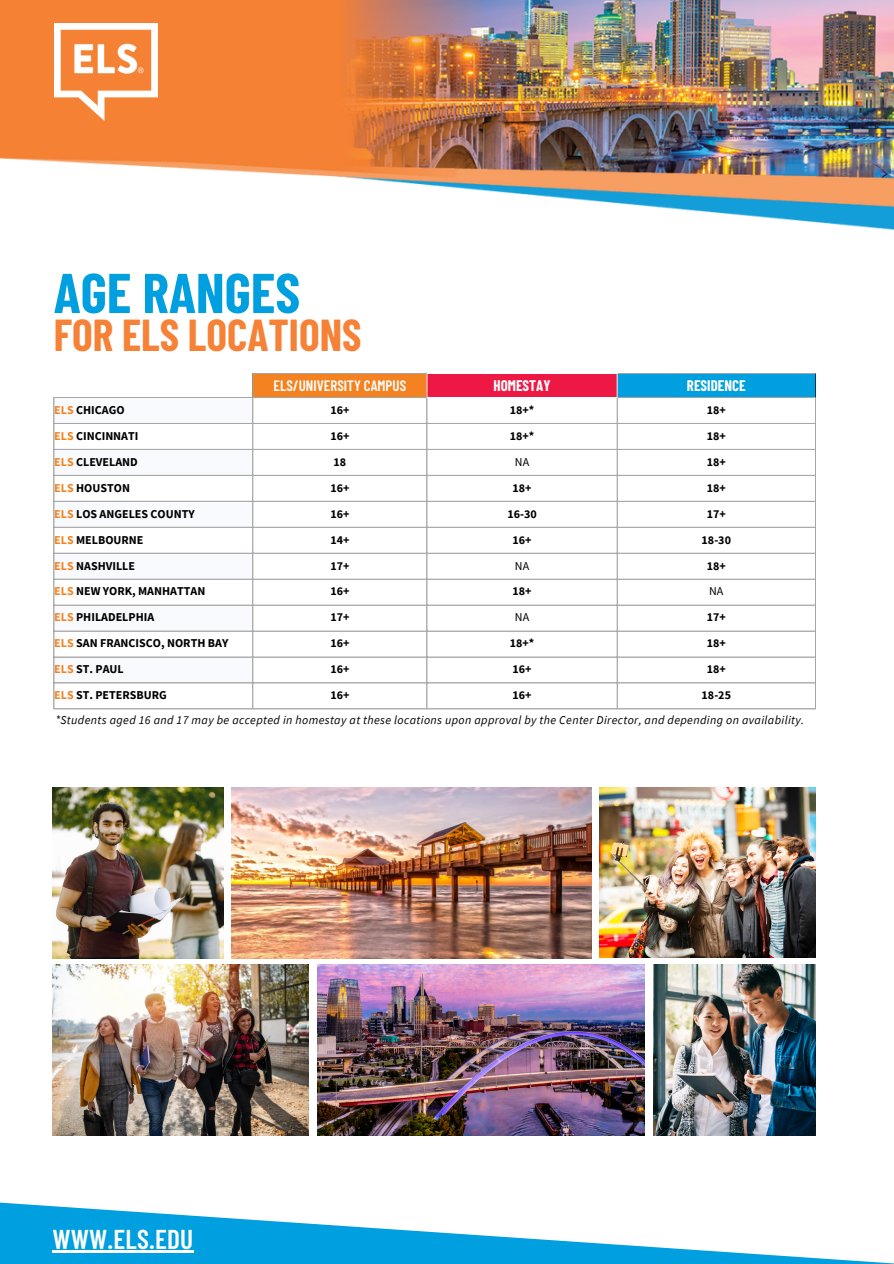
<style>
.page{position:relative;width:894px;height:1264px;background:#fff}
.page>*{position:absolute;margin:0;border:0;box-sizing:border-box;transform-origin:0 0}
.t1{font:700 55.95px "Barlow Condensed";color:#009fdf}
.t2{font:700 43.65px "Barlow Condensed";color:#f58236}
.t3{font:600 27.3px "Barlow Condensed";letter-spacing:.01em;color:#fff}
.t4{font:600 15px "Barlow Condensed";color:#fff}
.t5{font:700 15px "Barlow Condensed";color:#fff}
.t6{font:700 12px "Source Sans Pro";color:#000}
.t7{font:italic 12px "Source Sans Pro";letter-spacing:.03em;color:#000}
.t8{font:12px "Source Sans Pro";color:#000}
.s1{color:#f58220}
</style>
<div class="page">
<img style="left:0;top:0;width:893px;height:230px">
<img style="left:54px;top:24px;width:104px;height:96px">
<svg style="left:0;top:1202px;width:886px;height:61px"></svg>
<img style="left:317px;top:964px;width:327px;height:171px">
<img style="left:599px;top:787px;width:216px;height:170px">
<img style="left:52px;top:964px;width:256px;height:171px">
<img style="left:653px;top:964px;width:162px;height:171px">
<img style="left:231px;top:787px;width:360px;height:171px">
<img style="left:52px;top:787px;width:171px;height:171px">
<hr style="left:52px;top:1250px;width:141px;height:2px;background:#fff">
<div style="left:252px;top:373px;width:175px;height:25px;background:#f58220"></div>
<div style="left:426px;top:373px;width:191px;height:25px;background:#ed1944"></div>
<div style="left:616px;top:373px;width:199px;height:25px;background:#009fdf"></div>
<svg style="left:55px;top:474px;width:197px;height:210px"></svg>
<hr style="left:54px;top:398px;width:1px;height:310px;background:#a6a6a6">
<hr style="left:252px;top:374px;width:1px;height:334px;background:#a6a6a6">
<hr style="left:426px;top:398px;width:1px;height:310px;background:#a6a6a6">
<hr style="left:616px;top:398px;width:1px;height:310px;background:#a6a6a6">
<hr style="left:815px;top:398px;width:1px;height:310px;background:#a6a6a6">
<hr style="left:252px;top:373px;width:174px;height:1px;background:#a6a6a6">
<hr style="left:617px;top:373px;width:198px;height:1px;background:#a6a6a6">
<hr style="left:54px;top:397px;width:372px;height:1px;background:#a6a6a6">
<hr style="left:617px;top:397px;width:198px;height:1px;background:#a6a6a6">
<hr style="left:54px;top:423px;width:761px;height:1px;background:#a6a6a6">
<hr style="left:54px;top:449px;width:761px;height:1px;background:#a6a6a6">
<hr style="left:54px;top:475px;width:761px;height:1px;background:#a6a6a6">
<hr style="left:54px;top:501px;width:761px;height:1px;background:#a6a6a6">
<hr style="left:54px;top:527px;width:761px;height:1px;background:#a6a6a6">
<hr style="left:54px;top:553px;width:761px;height:1px;background:#a6a6a6">
<hr style="left:54px;top:579px;width:761px;height:1px;background:#a6a6a6">
<hr style="left:54px;top:605px;width:761px;height:1px;background:#a6a6a6">
<hr style="left:54px;top:630px;width:761px;height:1px;background:#a6a6a6">
<hr style="left:54px;top:656px;width:761px;height:1px;background:#a6a6a6">
<hr style="left:54px;top:682px;width:761px;height:1px;background:#a6a6a6">
<hr style="left:54px;top:708px;width:761px;height:1px;background:#a6a6a6">
<svg style="left:426px;top:374px;width:1px;height:23px"></svg>
<svg style="left:616px;top:374px;width:1px;height:23px"></svg>
<hr style="left:426px;top:373px;width:191px;height:1px;background:#fff">
<hr style="left:426px;top:397px;width:191px;height:1px;background:#fff">
<svg style="left:815px;top:374px;width:1px;height:23px"></svg>
<h1 class="t1" style="left:54px;top:257px;width:248px">AGE RANGES</h1>
<h2 class="t2" style="left:54px;top:307px;width:309px">FOR ELS LOCATIONS</h2>
<p class="t4" style="left:273px;top:376px;width:134px">ELS/UNIVERSITY CAMPUS</p>
<p class="t5" style="left:493px;top:376px;width:59px">HOMESTAY</p>
<p class="t5" style="left:686px;top:376px;width:60px">RESIDENCE</p>
<p class="t6" style="left:54px;top:402px;width:72px"><span class="s1">ELS</span> CHICAGO</p>
<p class="t6" style="left:330px;top:402px;width:21px">16+</p>
<p class="t6" style="left:509px;top:402px;width:26px">18+*</p>
<p class="t6" style="left:706px;top:402px;width:21px">18+</p>
<p class="t6" style="left:54px;top:428px;width:86px"><span class="s1">ELS</span> CINCINNATI</p>
<p class="t6" style="left:330px;top:428px;width:21px">16+</p>
<p class="t6" style="left:509px;top:428px;width:26px">18+*</p>
<p class="t6" style="left:706px;top:428px;width:21px">18+</p>
<p class="t6" style="left:54px;top:454px;width:85px"><span class="s1">ELS</span> CLEVELAND</p>
<p class="t6" style="left:333px;top:454px;width:14px">18</p>
<p class="t8" style="left:514px;top:454px;width:16px">NA</p>
<p class="t6" style="left:706px;top:454px;width:21px">18+</p>
<p class="t6" style="left:54px;top:480px;width:77px"><span class="s1">ELS</span> HOUSTON</p>
<p class="t6" style="left:330px;top:480px;width:21px">16+</p>
<p class="t6" style="left:512px;top:480px;width:21px">18+</p>
<p class="t6" style="left:706px;top:480px;width:21px">18+</p>
<p class="t6" style="left:54px;top:506px;width:142px"><span class="s1">ELS</span> LOS ANGELES COUNTY</p>
<p class="t6" style="left:330px;top:506px;width:21px">16+</p>
<p class="t6" style="left:507px;top:506px;width:31px">16-30</p>
<p class="t6" style="left:706px;top:506px;width:21px">17+</p>
<p class="t6" style="left:54px;top:531px;width:91px"><span class="s1">ELS</span> MELBOURNE</p>
<p class="t6" style="left:330px;top:531px;width:21px">14+</p>
<p class="t6" style="left:512px;top:531px;width:21px">16+</p>
<p class="t6" style="left:701px;top:531px;width:31px">18-30</p>
<p class="t6" style="left:54px;top:557px;width:82px"><span class="s1">ELS</span> NASHVILLE</p>
<p class="t6" style="left:330px;top:557px;width:21px">17+</p>
<p class="t8" style="left:514px;top:557px;width:16px">NA</p>
<p class="t6" style="left:706px;top:557px;width:21px">18+</p>
<p class="t6" style="left:54px;top:583px;width:152px"><span class="s1">ELS</span> NEW YORK, MANHATTAN</p>
<p class="t6" style="left:330px;top:583px;width:21px">16+</p>
<p class="t6" style="left:512px;top:583px;width:21px">18+</p>
<p class="t8" style="left:709px;top:583px;width:16px">NA</p>
<p class="t6" style="left:54px;top:609px;width:101px"><span class="s1">ELS</span> PHILADELPHIA</p>
<p class="t6" style="left:330px;top:609px;width:21px">17+</p>
<p class="t8" style="left:514px;top:609px;width:16px">NA</p>
<p class="t6" style="left:706px;top:609px;width:21px">17+</p>
<p class="t6" style="left:54px;top:635px;width:175px"><span class="s1">ELS</span> SAN FRANCISCO, NORTH BAY</p>
<p class="t6" style="left:330px;top:635px;width:21px">16+</p>
<p class="t6" style="left:509px;top:635px;width:26px">18+*</p>
<p class="t6" style="left:706px;top:635px;width:21px">18+</p>
<p class="t6" style="left:54px;top:661px;width:71px"><span class="s1">ELS</span> ST. PAUL</p>
<p class="t6" style="left:330px;top:661px;width:21px">16+</p>
<p class="t6" style="left:512px;top:661px;width:21px">16+</p>
<p class="t6" style="left:706px;top:661px;width:21px">18+</p>
<p class="t6" style="left:54px;top:687px;width:114px"><span class="s1">ELS</span> ST. PETERSBURG</p>
<p class="t6" style="left:330px;top:687px;width:21px">16+</p>
<p class="t6" style="left:512px;top:687px;width:21px">16+</p>
<p class="t6" style="left:701px;top:687px;width:31px">18-25</p>
<p class="t7" style="left:55px;top:712px;width:750px">*Students aged 16 and 17 may be accepted in homestay at these locations upon approval by the Center Director, and depending on availability.</p>
<h3 class="t3" style="left:52px;top:1221px;width:142px">WWW.ELS.EDU</h3>
</div>
